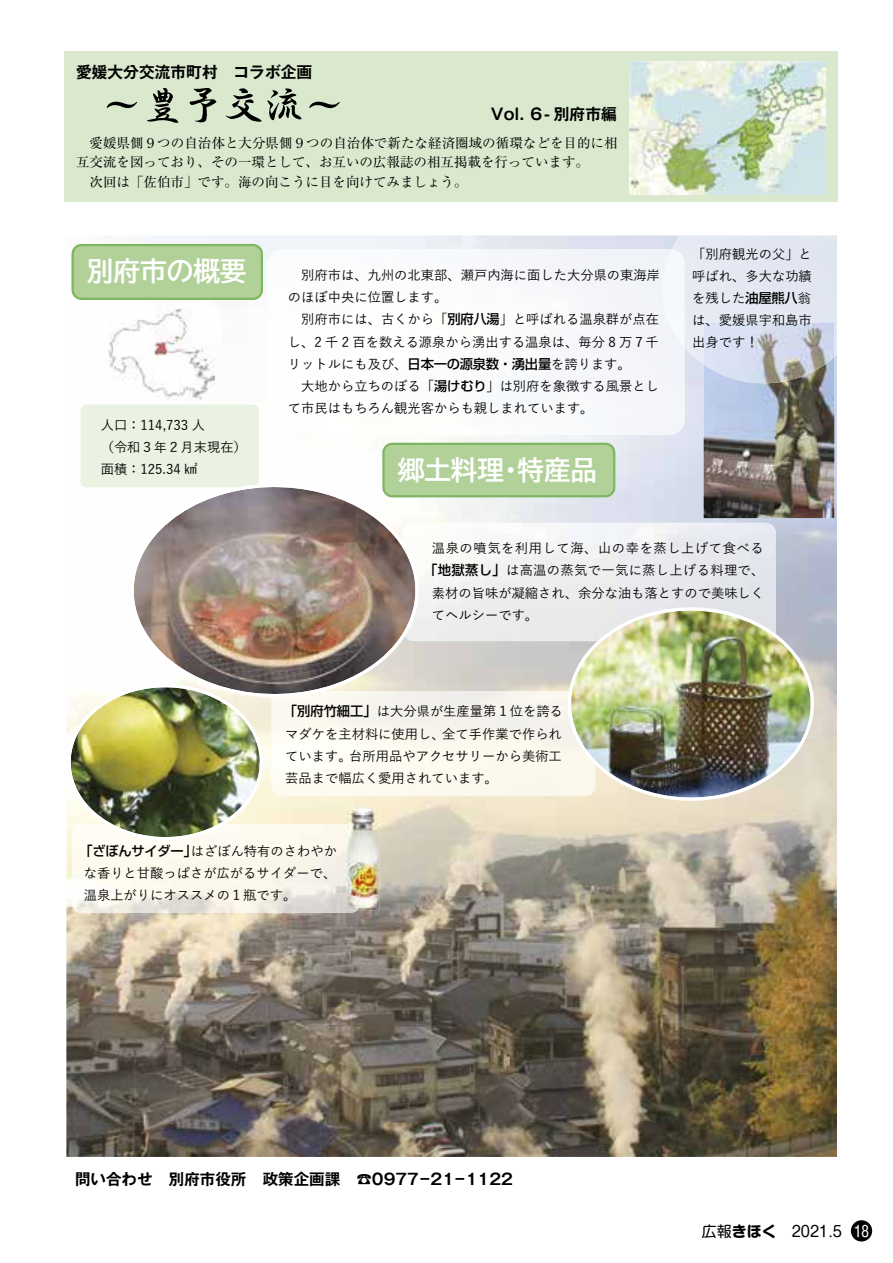
<style>
.page{position:relative;width:893px;height:1263px;background:#fff}
.page>*{position:absolute;margin:0;border:0;box-sizing:border-box;transform-origin:0 0}
.t1{font:26.55px "BIZ UDP Gothic Bold";color:#fff}
.t2{font:700 15.75px "Gothic MB101 Pro De";color:#000}
.t3{font:700 15.45px "Gothic MB101 Pr 5 De";color:#000}
.t4{font:15px "Shin M Go Pro";color:#000}
.t5{font:13.5px/19.5px "Ryumin Pro";color:#000}
.t6{font:500 13.35px/22.2px "Yu Gothic";color:#000;text-align:justify}
.t7{font:500 13.35px "Yu Gothic";letter-spacing:.025em;color:#000}
.t8{font:500 13.35px "Yu Gothic";letter-spacing:.04em;color:#000}
.s1{font-family:"Shin Go Pro"}
.s2{font-weight:700}
.s3{color:#fff}
</style>
<div class="page">
<img style="left:66px;top:235px;width:771px;height:922px">
<img style="left:704px;top:383px;width:130px;height:135px">
<svg style="left:71px;top:244px;width:192px;height:56px;background:#adce94"></svg>
<svg style="left:382px;top:443px;width:233px;height:54px;background:#aece95"></svg>
<img style="left:108px;top:309px;width:106px;height:90px">
<img style="left:72px;top:824px;width:285px;height:88px">
<img style="left:67px;top:684px;width:196px;height:156px">
<img style="left:346px;top:807px;width:33px;height:103px">
<img style="left:346px;top:824px;width:14px;height:86px">
<img style="left:272px;top:691px;width:296px;height:105px">
<div style="left:81px;top:404px;width:178px;height:83px;background:#eaf2e2;border-radius:6px"></div>
<img style="left:419px;top:523px;width:357px;height:118px">
<img style="left:568px;top:607px;width:246px;height:194px">
<img style="left:130px;top:484px;width:289px;height:213px">
<img style="left:267px;top:249px;width:417px;height:186px">
<div style="left:672px;top:235px;width:165px;height:129px;background:#e3e8f2"></div>
<img style="left:704px;top:322px;width:130px;height:61px">
<img style="left:663px;top:249px;width:21px;height:98px">
<div style="left:64px;top:51px;width:774px;height:151px;background:#dae9ce"></div>
<img style="left:630px;top:61px;width:195px;height:133px">
<svg style="left:107px;top:88px;width:72px;height:35px"></svg>
<svg style="left:189px;top:88px;width:113px;height:34px"></svg>
<svg style="left:309px;top:102px;width:31px;height:6px"></svg>
<div style="left:851px;top:1220px;width:21px;height:21px;background:#000;border-radius:50%"></div>
<p class="t2" style="left:76px;top:58px;width:238px">愛媛大分交流市町村　コラボ企画</p>
<p class="t2" style="left:491px;top:100px;width:127px">Vol. ６- 別府市編</p>
<p class="t5" style="left:76px;top:132px;width:543px">　愛媛県側９つの自治体と大分県側９つの自治体で新たな経済圏域の循環などを目的に相互交流を図っており、その一環として、お互いの広報誌の相互掲載を行っています。<br>　次回は「佐伯市」です。海の向こうに目を向けてみましょう。</p>
<h1 class="t1" style="left:87px;top:258px;width:161px">別府市の概要</h1>
<p class="t6" style="left:101px;top:412px;width:148px;text-align:left">人口：114,733 人<br>（令和３年２月末現在）面積：125.34 ㎢</p>
<p class="t6" style="left:288px;top:262px;width:374px;text-indent:13px">別府市は、九州の北東部、瀬戸内海に面した大分県の東海岸のほぼ中央に位置します。</p>
<p class="t6" style="left:288px;top:307px;width:373px;text-indent:13px">別府市には、古くから「<span class="s1">別府八湯</span>」と呼ばれる温泉群が点在し、2 千 2 百を数える源泉から湧出する温泉は、毎分 8 万７千リットルにも及び、<span class="s1">日本一の源泉数・湧出量</span>を誇ります。</p>
<p class="t6" style="left:288px;top:373px;width:373px;text-indent:13px">大地から立ちのぼる「<span class="s1">湯けむり</span>」は別府を象徴する風景として市民はもちろん観光客からも親しまれています。</p>
<h1 class="t1" style="left:398px;top:457px;width:201px">郷土料理・特産品</h1>
<p class="t6" style="left:692px;top:241px;width:121px">「別府観光の父」と呼ばれ、多大な功績を残した<span class="s1">油屋熊八</span>翁は、愛媛県宇和島市出身です！</p>
<p class="t8" style="left:432px;top:536px;width:333px">温泉の噴気を利用して海、山の幸を蒸し上げて食べる</p>
<p class="t7" style="left:424px;top:558px;width:342px"><span class="s1">「地獄蒸し」</span>は高温の蒸気で一気に蒸し上げる料理で、</p>
<p class="t6" style="left:432px;top:580px;width:334px">素材の旨味が凝縮され、余分な油も落とすので美味しく</p>
<p class="t6" style="left:432px;top:602px;width:108px">てヘルシーです。</p>
<p class="t6" style="left:284px;top:699px;width:281px"><span class="s1">「別府竹細工」</span>は大分県が生産量第１位を誇るマダケを主材料に使用し、全て手作業で作られています。台所用品やアクセサリーから美術工芸品まで幅広く愛用されています。</p>
<p class="t6" style="left:84px;top:838px;width:255px;text-indent:-4px"><span class="s1">「ざぼんサイダー」</span>はざぼん特有のさわやかな香りと甘酸っぱさが広がるサイダーで、温泉上がりにオススメの１瓶です。</p>
<p class="t3" style="left:75px;top:1166px;width:439px">問い合わせ 別府市役所 政策企画課 ☎0977－21－1122</p>
<p class="t4" style="left:702px;top:1219px;width:169px">広報<span class="s2">きほく　</span>2021.5 <span class="s3">18</span></p>
</div>
